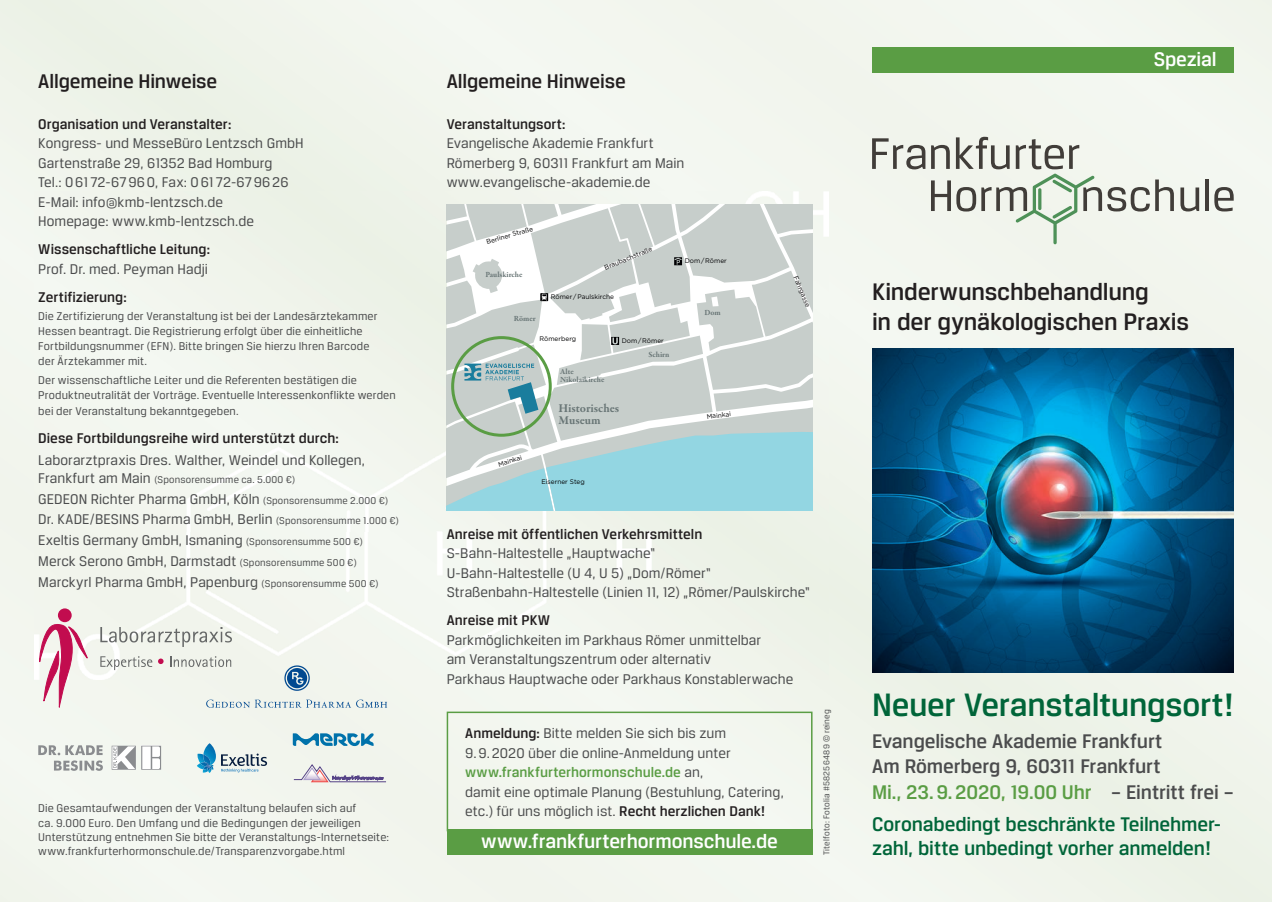
<style>
.page{position:relative;width:1272px;height:902px;background:#fff}
.page>*{position:absolute;margin:0;border:0;box-sizing:border-box;transform-origin:0 0}
.t1{font:500 34.5px "Breuer Text";letter-spacing:-.01em;color:#006539}
.t2{font:500 25.5px/30px "Breuer Text";letter-spacing:-.01em;color:#231f20}
.t3{font:500 21px/32.5px "Breuer Text";letter-spacing:-.005em;color:#006539}
.t4{font:500 21px/24px "Breuer Text";letter-spacing:-.005em;color:#4b4c4d}
.t5{font:500 21px "Breuer Text";letter-spacing:-.005em;color:#fff}
.t6{font:500 21px "Breuer Text";letter-spacing:-.01em;color:#231f20}
.t7{font:15px/19.5px "Breuer Text";color:#4b4c4d}
.t8{font:500 15px "Breuer Text";color:#231f20}
.t9{font:700 12.3px/11.2px "Garamond Premr Pro";color:#697676}
.t10{font:12px/15px "Breuer Text";letter-spacing:.01em;color:#4b4c4d}
.t11{font:10.5px "Breuer Text";letter-spacing:.015em;color:#4b4c4d}
.t12{font:9px "Breuer Text";letter-spacing:.02em;color:#4b4c4d}
.t13{font:700 7.95px/8.6px "Garamond Premr Pro";color:#697676}
.t14{font:6.6px "Gotham";color:#000002}
.s1{font-size:15px}
.s2{font-size:10.5px}
.s3{font-weight:500;color:#231f20}
.s4{font-weight:500;color:#5a9d44}
.s5{color:#5a9d44}
.s6{color:#4b4c4d}
</style>
<div class="page">
<div style="left:0;top:0;width:1271px;height:901px;background:#f2f6ee"></div>
<div style="left:34px;top:191px;width:794px;height:488px;background:#f2f5ee"></div>
<div style="left:872px;top:47px;width:361px;height:25px;background:#5a9d44"></div>
<div style="left:446px;top:711px;width:366px;height:120px;border:2px solid #5a9d44"></div>
<div style="left:446px;top:829px;width:366px;height:26px;background:#5a9d44"></div>
<svg style="left:446px;top:204px;width:366px;height:306px"></svg>
<div style="left:451px;top:336px;width:100px;height:100px;border:3px solid #5a9d44;border-radius:50%"></div>
<div style="left:58px;top:608px;width:14px;height:14px;background:#c20c4f;border-radius:50%"></div>
<svg style="left:39px;top:623px;width:48px;height:84px"></svg>
<svg style="left:100px;top:627px;width:132px;height:20px;background:#d6d8d2"></svg>
<svg style="left:100px;top:656px;width:52px;height:14px"></svg>
<svg style="left:158px;top:658px;width:5px;height:6px"></svg>
<svg style="left:170px;top:656px;width:61px;height:11px"></svg>
<svg style="left:284px;top:665px;width:26px;height:25px"></svg>
<svg style="left:206px;top:699px;width:181px;height:9px;background:#c7d6dc"></svg>
<svg style="left:112px;top:745px;width:49px;height:24px"></svg>
<svg style="left:38px;top:745px;width:65px;height:25px"></svg>
<svg style="left:221px;top:753px;width:46px;height:19px"></svg>
<img style="left:203px;top:743px;width:13px;height:22px">
<svg style="left:197px;top:753px;width:17px;height:19px"></svg>
<svg style="left:872px;top:138px;width:53px;height:31px;background:#b8b9b3"></svg>
<svg style="left:1155px;top:179px;width:18px;height:32px"></svg>
<svg style="left:1180px;top:187px;width:19px;height:24px"></svg>
<hr style="left:1205px;top:179px;width:3px;height:32px;background:#413d39">
<svg style="left:1214px;top:187px;width:19px;height:24px"></svg>
<svg style="left:931px;top:137px;width:218px;height:107px;background:#d6dad1"></svg>
<img style="left:872px;top:349px;width:361px;height:323px">
<svg style="left:293px;top:733px;width:80px;height:13px"></svg>
<svg style="left:293px;top:763px;width:94px;height:19px;background:#d7d2d8"></svg>
<h3 class="t6" style="left:38px;top:69px;width:180px">Allgemeine Hinweise</h3>
<p class="t8" style="left:38px;top:116px;width:194px">Organisation und Veranstalter:</p>
<p class="t7" style="left:38px;top:133px;width:267px">Kongress- und MesseBüro Lentzsch GmbH Gartenstraße 29, 61352 Bad Homburg<br>Tel.: 0 61 72-67 96 0, Fax: 0 61 72-67 96 26<br>E-Mail: info@kmb-lentzsch.de<br>Homepage: www.kmb-lentzsch.de</p>
<p class="t8" style="left:38px;top:241px;width:173px">Wissenschaftliche Leitung:</p>
<p class="t7" style="left:38px;top:259px;width:171px">Prof. Dr. med. Peyman Hadji</p>
<p class="t8" style="left:38px;top:289px;width:90px">Zertifizierung:</p>
<p class="t10" style="left:38px;top:308px;width:341px">Die Zertifizierung der Veranstaltung ist bei der Landes ärztekammer Hessen beantragt. Die Registrierung erfolgt über die einheitliche Fortbildungsnummer (EFN). Bitte bringen Sie hierzu Ihren Barcode der Ärztekammer mit.</p>
<p class="t10" style="left:38px;top:373px;width:359px">Der wissenschaftliche Leiter und die Referenten bestätigen die<br>Produktneutralität der Vorträge. Eventuelle Interessenkonflikte werden bei der Veranstaltung bekanntgegeben.</p>
<p class="t8" style="left:38px;top:429px;width:302px">Diese Fortbildungsreihe wird unterstützt durch:</p>
<p class="t7" style="left:38px;top:450px;width:328px">Laborarztpraxis Dres. Walther, Weindel und Kollegen,</p>
<p class="t11" style="left:38px;top:473px;width:258px"><span class="s1">Frankfurt am Main</span> (Sponsorensumme ca. 5.000 €)</p>
<p class="t7" style="left:38px;top:488px;width:362px;line-height:20.7px">GEDEON Richter Pharma GmbH, Köln <span class="s2">(Sponsorensumme 2.000 €)<br></span>Dr. KADE/BESINS Pharma GmbH, Berlin <span class="s2">(Sponsorensumme 1.000 €)<br></span>Exeltis Germany GmbH, Ismaning <span class="s2">(Sponsorensumme 500 €)<br></span>Merck Serono GmbH, Darmstadt <span class="s2">(Sponsorensumme 500 €)<br></span>Marckyrl Pharma GmbH, Papenburg <span class="s2">(Sponsorensumme 500 €)</span></p>
<p class="t10" style="left:38px;top:801px;width:352px;line-height:14.2px">Die Gesamtaufwendungen der Veranstaltung belaufen sich auf<br>ca. 9.000 Euro. Den Umfang und die Bedingungen der jeweiligen Unterstützung entnehmen Sie bitte der Veranstaltungs-Internetseite: www.frankfurterhormonschule.de/Transparenzvorgabe.html</p>
<h3 class="t6" style="left:446px;top:69px;width:180px">Allgemeine Hinweise</h3>
<p class="t8" style="left:446px;top:116px;width:120px">Veranstaltungsort:</p>
<p class="t7" style="left:446px;top:133px;width:239px">Evangelische Akademie Frankfurt<br>Römerberg 9, 60311 Frankfurt am Main www.evangelische-akademie.de</p>
<p class="t14" style="left:485px;top:238px;width:50px;rotate:-16deg">Berliner Straße</p>
<p class="t13" style="left:485px;top:271px;width:39px">Paulskirche</p>
<p class="t13" style="left:514px;top:314px;width:23px">Römer</p>
<p class="t14" style="left:603px;top:264px;width:53px;rotate:-22deg">Braubachstraße</p>
<p class="t14" style="left:551px;top:293px;width:65px">Römer/Paulskirche</p>
<p class="t14" style="left:539px;top:335px;width:38px">Römerberg</p>
<p class="t13" style="left:560px;top:367px;width:46px">Alte<br>Nikolaikirche</p>
<p class="t14" style="left:621px;top:336px;width:44px">Dom/Römer</p>
<p class="t13" style="left:648px;top:350px;width:22px">Schirn</p>
<p class="t14" style="left:497px;top:461px;width:26px;rotate:-17deg">Mainkai</p>
<p class="t9" style="left:558px;top:403px;width:62px">Historisches<br>Museum</p>
<p class="t14" style="left:541px;top:478px;width:45px">Eiserner Steg</p>
<p class="t14" style="left:684px;top:257px;width:44px">Dom/Römer</p>
<p class="t13" style="left:704px;top:309px;width:18px">Dom</p>
<p class="t14" style="left:706px;top:413px;width:26px;rotate:-7deg">Mainkai</p>
<p class="t14" style="left:799px;top:274px;width:35px;rotate:67deg">Fahrgasse</p>
<p class="t8" style="left:446px;top:525px;width:257px">Anreise mit öffentlichen Verkehrsmitteln</p>
<p class="t7" style="left:446px;top:543px;width:364px">S-Bahn-Haltestelle „Hauptwache“<br>U-Bahn-Haltestelle (U 4, U 5) „Dom/Römer“<br>Straßenbahn-Haltestelle (Linien 11, 12) „Römer/Paulskirche“</p>
<p class="t8" style="left:446px;top:612px;width:105px">Anreise mit PKW</p>
<p class="t7" style="left:446px;top:630px;width:348px">Parkmöglichkeiten im Parkhaus Römer unmittelbar<br>am Veranstaltungszentrum oder alternativ<br>Parkhaus Hauptwache oder Parkhaus Konstablerwache</p>
<p class="t7" style="left:465px;top:723px;width:262px"><span class="s3">Anmeldung:</span> Bitte melden Sie sich bis zum</p>
<p class="t7" style="left:465px;top:742px;width:320px">9. 9. 2020 über die online-Anmeldung unter <span class="s4">www.frankfurterhormonschule.de</span> an,<br>damit eine optimale Planung (Bestuhlung, Catering, etc.) für uns möglich ist. <span class="s3">Recht herzlichen Dank!</span></p>
<h3 class="t5" style="left:481px;top:829px;width:298px">www.frankfurterhormonschule.de</h3>
<p class="t12" style="left:821px;top:855px;width:147px;rotate:-90deg">Titelfoto: Fotolia #58256489 © reineg</p>
<h3 class="t5" style="left:1153px;top:47px;width:64px">Spezial</h3>
<h2 class="t2" style="left:872px;top:276px;width:318px">Kinderwunschbehandlung<br>in der gynäkologischen Praxis</h2>
<h1 class="t1" style="left:872px;top:685px;width:363px">Neuer Veranstaltungsort!</h1>
<h3 class="t4" style="left:872px;top:729px;width:292px">Evangelische Akademie Frankfurt<br>Am Römerberg 9, 60311 Frankfurt</h3>
<h3 class="t3" style="left:872px;top:775px;width:363px"><span class="s5">Mi., 23. 9. 2020, 19.00 Uhr</span> <span class="s6">– Eintritt frei –<br></span>Coronabedingt beschränkte Teilnehmer-</h3>
<h3 class="t3" style="left:872px;top:831px;width:340px">zahl, bitte unbedingt vorher anmelden!</h3>
</div>
